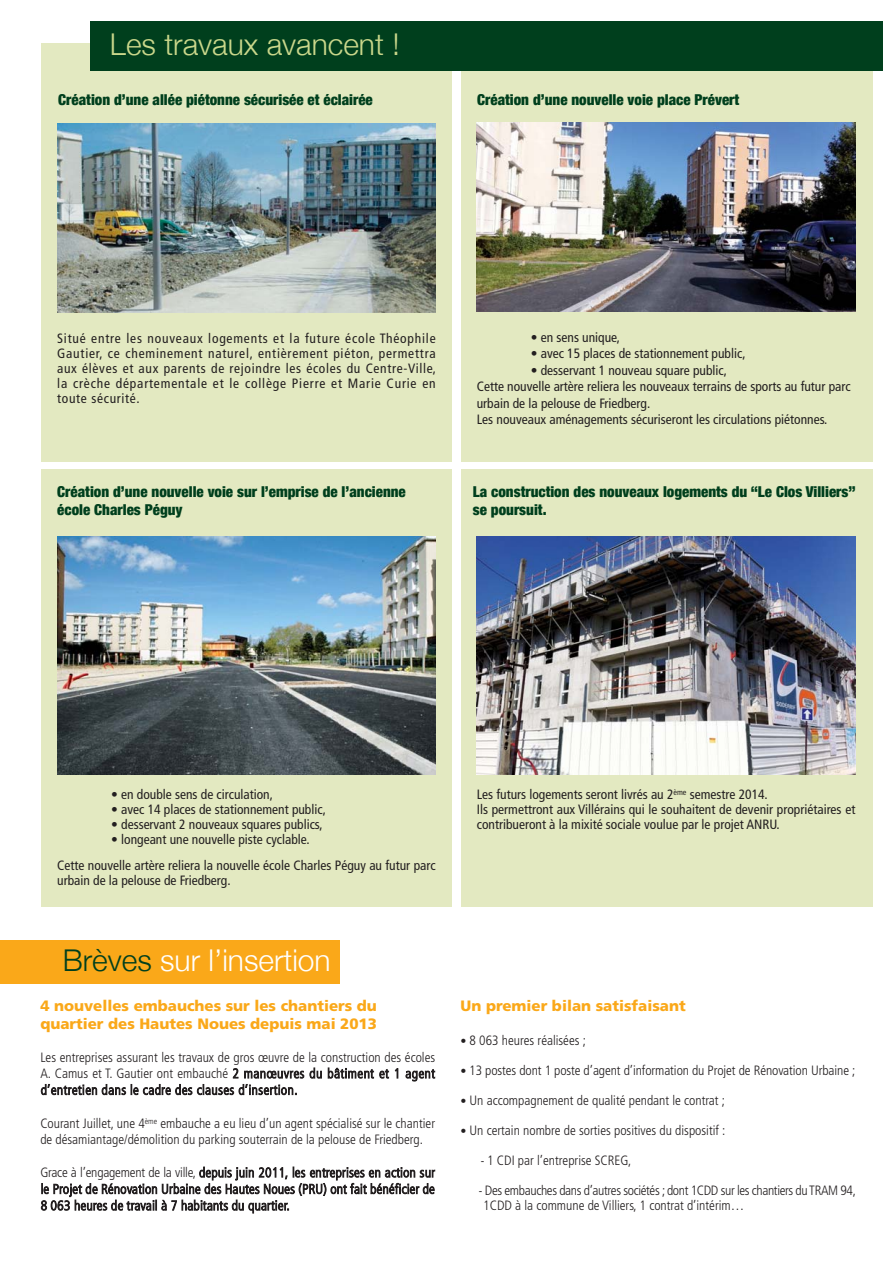
<style>
.page{position:relative;width:893px;height:1263px;background:#fff}
.page>*{position:absolute;margin:0;border:0;box-sizing:border-box;transform-origin:0 0}
.t1{font:300 30px "Helvetica Neue";color:#fff}
.t2{font:300 30px "Helvetica Neue";color:#cad78b}
.t3{font:900 condensed 15px/17.9px "Helvetica Neue";color:#003f1d}
.t4{font:900 15px/18px "Frutiger";color:#faa819}
.t5{font:condensed 13.5px/15px "Frutiger";color:#231f20}
.t6{font:300 condensed 13.5px/16.5px "Frutiger";color:#231f20;text-align:justify}
.t7{font:300 condensed 13.5px/15px "Frutiger";letter-spacing:-.025em;color:#231f20}
.s1{color:#003f1d}
.s2{font-weight:400;font-size:12px}
</style>
<div class="page">
<div style="left:0;top:939px;width:339px;height:44px;background:#faa819"></div>
<div style="left:42px;top:43px;width:410px;height:418px;background:#e3e9c1"></div>
<div style="left:42px;top:469px;width:410px;height:437px;background:#e3e9c1"></div>
<div style="left:460px;top:47px;width:412px;height:414px;background:#e3e9c1"></div>
<div style="left:460px;top:469px;width:412px;height:437px;background:#e3e9c1"></div>
<div style="left:90px;top:22px;width:793px;height:49px;background:#003f1d"></div>
<img style="left:57px;top:124px;width:378px;height:188px">
<img style="left:477px;top:122px;width:378px;height:189px">
<img style="left:57px;top:536px;width:378px;height:238px">
<img style="left:477px;top:536px;width:378px;height:238px">
<h1 class="t2" style="left:110px;top:26px;width:291px">Les travaux avancent !</h1>
<p class="t3" style="left:58px;top:90px;width:316px">Création d’une allée piétonne sécurisée et éclairée</p>
<p class="t3" style="left:477px;top:90px;width:264px">Création d’une nouvelle voie place Prévert</p>
<p class="t5" style="left:57px;top:332px;width:380px;text-align:justify">Situé entre les nouveaux logements et la future école Théophile Gautier, ce cheminement naturel, entièrement piéton, permettra aux élèves et aux parents de rejoindre les écoles du Centre-Ville, la crèche départementale et le collège Pierre et Marie Curie en toute sécurité.</p>
<p class="t5" style="left:531px;top:330px;width:91px">• en sens unique,</p>
<p class="t5" style="left:531px;top:347px;width:216px">• avec 15 places de stationnement public,</p>
<p class="t5" style="left:477px;top:363px;width:375px;line-height:16.5px;text-indent:54px">• desservant 1 nouveau square public,<br>Cette nouvelle artère reliera les nouveaux terrains de sports au futur parc urbain de la pelouse de Friedberg.<br>Les nouveaux aménagements sécuriseront les circulations piétonnes.</p>
<p class="t3" style="left:57px;top:483px;width:350px">Création d’une nouvelle voie sur l’emprise de l’ancienne école Charles Péguy</p>
<p class="t3" style="left:473px;top:483px;width:384px">La construction des nouveaux logements du “Le Clos Villiers” se poursuit.</p>
<p class="t5" style="left:111px;top:788px;width:163px">• en double sens de circulation,</p>
<p class="t5" style="left:111px;top:803px;width:216px">• avec 14 places de stationnement public,</p>
<p class="t5" style="left:111px;top:818px;width:213px">• desservant 2 nouveaux squares publics,</p>
<p class="t5" style="left:57px;top:827px;width:380px;line-height:25.5px;text-indent:54px">• longeant une nouvelle piste cyclable.<br>Cette nouvelle artère reliera la nouvelle école Charles Péguy au futur parc</p>
<p class="t5" style="left:57px;top:873px;width:175px">urbain de la pelouse de Friedberg.</p>
<h1 class="t1" style="left:63px;top:942px;width:269px"><span class="s1">Brèves</span> sur l’insertion</h1>
<p class="t4" style="left:40px;top:997px;width:338px">4 nouvelles embauches sur les chantiers du quartier des Hautes Noues depuis mai 2013</p>
<p class="t6" style="left:40px;top:1049px;width:396px">Les entreprises assurant les travaux de gros œuvre de la construction des écoles A. Camus et T. Gautier ont embauché 2 manœuvres du bâtiment et 1 agent d’entretien dans le cadre des clauses d’insertion.</p>
<p class="t6" style="left:40px;top:1115px;width:396px">Courant Juillet, une 4<sup>ème</sup> embauche a eu lieu d’un agent spécialisé sur le chantier de désamiantage/démolition du parking souterrain de la pelouse de Friedberg.</p>
<p class="t6" style="left:40px;top:1165px;width:396px">Grace à l’engagement de la ville, depuis juin 2011, les entreprises en action sur le Projet de Rénovation Urbaine des Hautes Noues (PRU) ont fait bénéficier de 8 063 heures de travail à 7 habitants du quartier.</p>
<p class="t5" style="left:477px;top:788px;width:380px">Les futurs logements seront livrés au 2<sup>ème</sup> semestre 2014.<br>Ils permettront aux Villérains qui le souhaitent de devenir propriétaires et contribueront à la mixité sociale voulue par le projet ANRU.</p>
<p class="t4" style="left:460px;top:997px;width:226px">Un premier bilan satisfaisant</p>
<p class="t6" style="left:460px;top:1033px;width:127px"><span class="s2">•</span> 8 063 heures réalisées ;</p>
<p class="t6" style="left:460px;top:1063px;width:396px"><span class="s2">•</span> 13 postes dont 1 poste d’agent d’information du Projet de Rénovation Urbaine ;</p>
<p class="t6" style="left:460px;top:1093px;width:266px"><span class="s2">•</span> Un accompagnement de qualité pendant le contrat ;</p>
<p class="t6" style="left:460px;top:1123px;width:266px"><span class="s2">•</span> Un certain nombre de sorties positives du dispositif :</p>
<p class="t6" style="left:481px;top:1153px;width:152px"><span class="s2">-</span> 1 CDI par l’entreprise SCREG,</p>
<p class="t7" style="left:483px;top:1183px;width:374px;text-indent:-4px"><span class="s2">-</span> Des embauches dans d’autres sociétés ; dont 1CDD sur les chantiers du TRAM 94,<br>1CDD à la commune de Villiers, 1 contrat d’intérim…</p>
</div>
